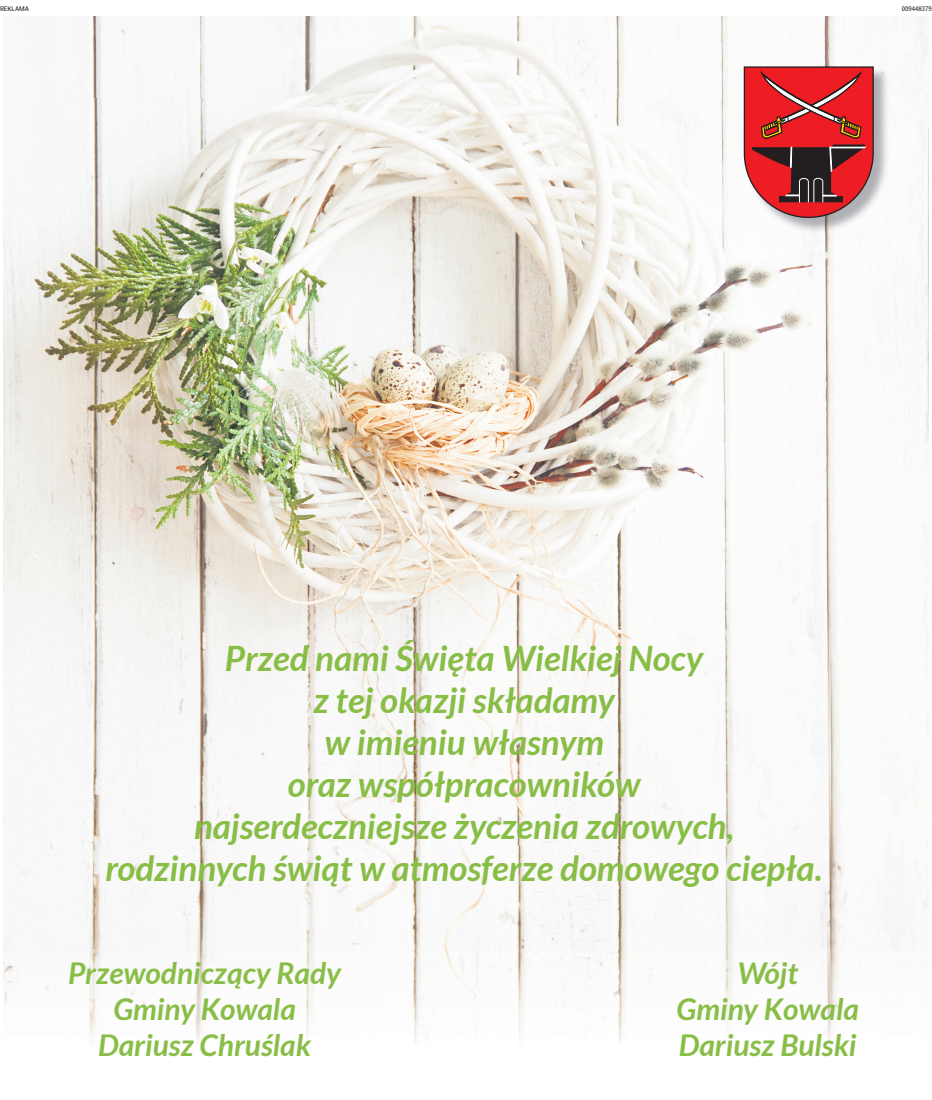
<style>
.page{position:relative;width:932px;height:1100px;background:#fff}
.page>*{position:absolute;margin:0;border:0;box-sizing:border-box;transform-origin:0 0}
.t1{font:italic 700 35px/42px "Lato";color:#88bd46;text-align:center}
.t2{font:italic 700 30px/36px "Lato";color:#88bd46;text-align:center}
.t3{font:condensed 6.25px "Poynter Agate Zero";letter-spacing:.005em;color:#231f20}
</style>
<div class="page">
<img style="left:49px;top:16px;width:879px;height:83px">
<img style="left:885px;top:120px;width:43px;height:865px">
<img style="left:136px;top:99px;width:616px;height:748px">
<img style="left:4px;top:99px;width:132px;height:942px">
<img style="left:752px;top:234px;width:96px;height:613px">
<img style="left:135px;top:847px;width:750px;height:197px">
<img style="left:745px;top:68px;width:144px;height:166px">
<svg style="left:743px;top:66px;width:131px;height:153px;background:#be3c3e"></svg>
<p class="t3" style="left:0;top:5px;width:31px">REKLAMA</p>
<p class="t3" style="left:902px;top:5px;width:32px">009448379</p>
<p class="t1" style="left:106px;top:638px;width:718px">Przed nami Święta Wielkiej Nocy<br>z tej okazji składamy<br>w imieniu własnym<br>oraz współpracowników<br>najserdeczniejsze życzenia zdrowych,<br>rodzinnych świąt w atmosferze domowego ciepła.</p>
<p class="t2" style="left:68px;top:955px;width:275px">Przewodniczący Rady<br>Gminy Kowala<br>Dariusz Chruślak</p>
<p class="t2" style="left:676px;top:955px;width:184px">Wójt<br>Gminy Kowala<br>Dariusz Bulski</p>
</div>
